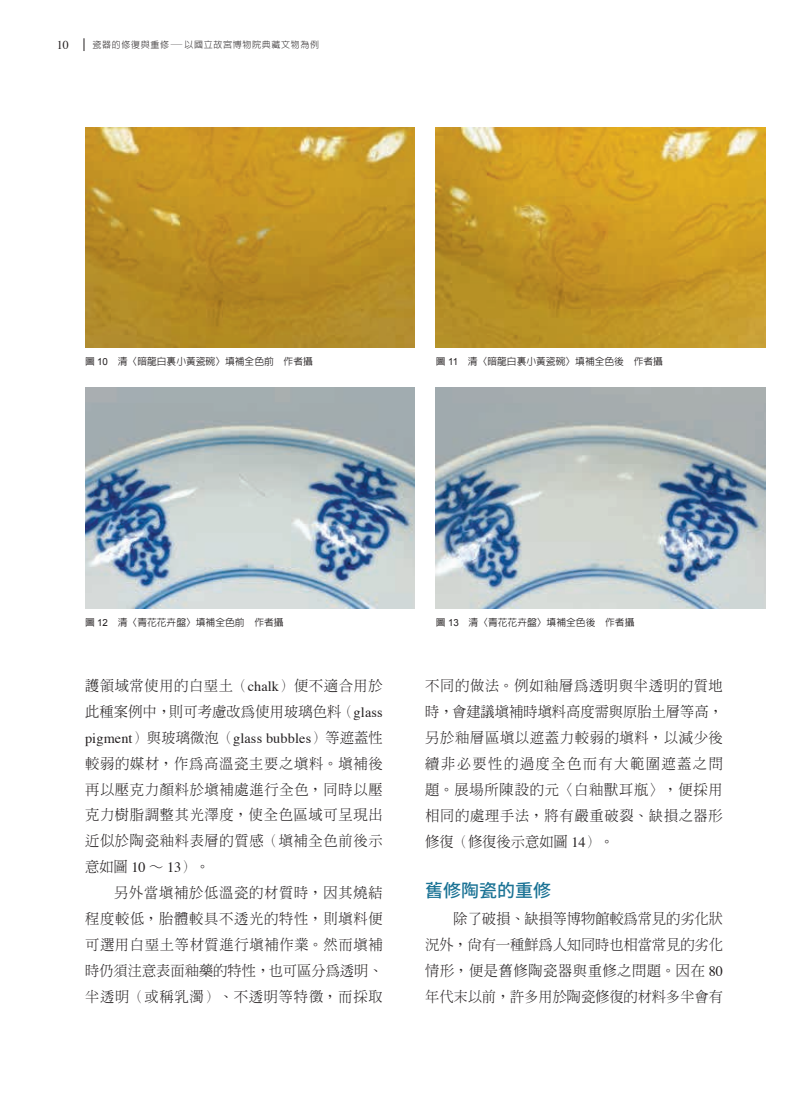
<style>
.page{position:relative;width:808px;height:1106px;background:#fff}
.page>*{position:absolute;margin:0;border:0;box-sizing:border-box;transform-origin:0 0}
.t1{font:500 18px "Noto Sans CJ Ktc";color:#1b7395}
.t2{font:300 14.25px/26px "AR Ming B5";letter-spacing:.045em;color:#231f20;text-align:justify}
.t3{font:300 14.25px/26px "AR Ming B5";letter-spacing:.01em;color:#231f20}
.t4{font:14.25px "Times";letter-spacing:.01em;color:#231f20}
.t5{font:12px "Times";color:#231f20}
.t6{font:500 9.75px "AR Hei B5";color:#231f20}
.t7{font:300 9px "AR Hei B5";letter-spacing:.075em;color:#231f20}
.s1{font-family:"Arial";font-weight:400}
.s2{font-family:"Times";font-weight:400}
.s3{font-family:"AR Ming B5";font-weight:300}
</style>
<div class="page">
<svg style="left:84px;top:38px;width:1px;height:13px"></svg>
<img style="left:85px;top:128px;width:330px;height:219px">
<img style="left:436px;top:128px;width:329px;height:219px">
<img style="left:85px;top:388px;width:330px;height:221px">
<img style="left:436px;top:388px;width:329px;height:221px">
<p class="t5" style="left:57px;top:34px;width:13px">10</p>
<p class="t7" style="left:92px;top:40px;width:228px">瓷器的修復與重修—以國立故宮博物院典藏文物為例</p>
<p class="t6" style="left:85px;top:356px;width:229px">圖 <span class="s1">10</span>　清〈暗龍白裏小黃瓷碗〉填補全色前　作者攝</p>
<p class="t6" style="left:436px;top:356px;width:229px">圖 <span class="s1">11</span>　清〈暗龍白裏小黃瓷碗〉填補全色後　作者攝</p>
<p class="t6" style="left:85px;top:617px;width:200px">圖 <span class="s1">12</span>　清〈青花花卉盤〉填補全色前　作者攝</p>
<p class="t6" style="left:436px;top:617px;width:200px">圖 <span class="s1">13</span>　清〈青花花卉盤〉填補全色後　作者攝</p>
<p class="t3" style="left:85px;top:672px;width:299px">護領域常使用的白堊土（<span class="s2">chalk</span>）便不適合用於此種案例中，則可考慮改為使用玻璃色料（<span class="s2">glass</span></p>
<p class="t4" style="left:85px;top:724px;width:299px">pigment<span class="s3">）與玻璃微泡（</span>glass bubbles<span class="s3">）等遮蓋性</span></p>
<p class="t2" style="left:85px;top:750px;width:299px">較弱的媒材，作為高溫瓷主要之填料。填補後再以壓克力顏料於填補處進行全色，同時以壓克力樹脂調整其光澤度，使全色區域可呈現出近似於陶瓷釉料表層的質感（填補全色前後示意如圖 <span class="s2">10</span> ∼ <span class="s2">13</span>）。</p>
<p class="t2" style="left:85px;top:880px;width:299px;text-indent:29px">另外當填補於低溫瓷的材質時，因其燒結程度較低，胎體較具不透光的特性，則填料便可選用白堊土等材質進行填補作業。然而填補時仍須注意表面釉藥的特性，也可區分為透明、半透明（或稱乳濁）、不透明等特徵，而採取</p>
<p class="t2" style="left:425px;top:672px;width:299px">不同的做法。例如釉層為透明與半透明的質地時，會建議填補時填料高度需與原胎土層等高，另於釉層區填以遮蓋力較弱的填料，以減少後續非必要性的過度全色而有大範圍遮蓋之問題。展場所陳設的元〈白釉獸耳瓶〉，便採用相同的處理手法，將有嚴重破裂、缺損之器形修復（修復後示意如圖 <span class="s2">14</span>）。</p>
<p class="t1" style="left:425px;top:880px;width:127px">舊修陶瓷的重修</p>
<p class="t2" style="left:425px;top:906px;width:299px;text-indent:28px">除了破損、缺損等博物館較為常見的劣化狀況外，尚有一種鮮為人知同時也相當常見的劣化情形，便是舊修陶瓷器與重修之問題。因在 <span class="s2">80</span>年代末以前，許多用於陶瓷修復的材料多半會有</p>
</div>
